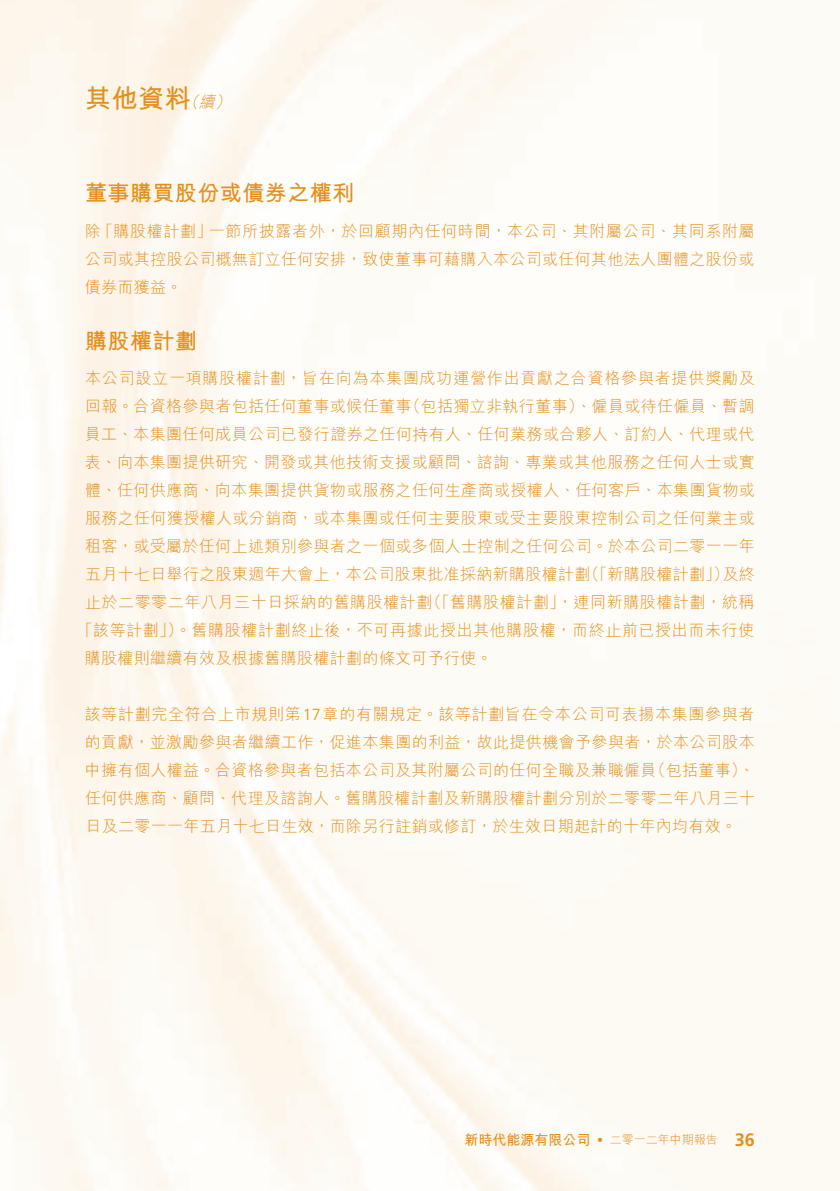
<style>
.page{position:relative;width:840px;height:1191px;background:#fff}
.page>*{position:absolute;margin:0;border:0;box-sizing:border-box;transform-origin:0 0}
.t1{font:700 26px "M Hei HK";color:#e58e19}
.t2{font:700 22px "M Hei HK";letter-spacing:.02em;color:#e58e19}
.t3{font:700 18px "Frutiger LT Std";color:#e58e19}
.t4{font:300 16px/28px "M Hei HK";letter-spacing:.025em;color:#e58e19}
.t5{font:300 16px/28px "M Hei HK";letter-spacing:.05em;color:#e58e19;text-align:right}
.t6{font:italic 300 16px "M Hei HK";color:#e58e19}
.t7{font:700 14px "M Hei HK";color:#e58e19}
.t8{font:300 12px "M Hei HK";color:#e58e19}
.t9{font:700 12px "Frutiger LT Std";color:#e58e19}
.s1{font-family:"Frutiger LT Std"}
</style>
<div class="page">
<img style="left:0;top:0;width:1px;height:1191px">
<h1 class="t1" style="left:85px;top:80px;width:107px">其他資料</h1>
<p class="t6" style="left:199px;top:94px;width:21px">續</p>
<p class="t6" style="left:183px;top:94px;width:21px">（</p>
<p class="t6" style="left:215px;top:94px;width:21px">(</p>
<h2 class="t2" style="left:85px;top:177px;width:270px">董事購買股份或債券之權利</h2>
<p class="t4" style="left:209px;top:216px;width:547px">一節所披露者外，於回顧期內任何時間，本公司、其附屬公司、其同系附屬</p>
<p class="t4" style="left:97px;top:216px;width:117px">「購股權計劃」</p>
<p class="t4" style="left:85px;top:216px;width:670px">除<br>公司或其控股公司概無訂立任何安排，致使董事可藉購入本公司或任何其他法人團體之股份或債券而獲益。</p>
<h2 class="t2" style="left:85px;top:324px;width:113px">購股權計劃</h2>
<p class="t5" style="left:85px;top:364px;width:670px">本公司設立一項購股權計劃，旨在向為本集團成功運營作出貢獻之合資格參與者提供獎勵及（包括獨立非執行董事）、僱員或待任僱員、暫調</p>
<p class="t4" style="left:85px;top:392px;width:328px">回報。合資格參與者包括任何董事或候任董事</p>
<p class="t4" style="left:85px;top:420px;width:671px">員工、本集團任何成員公司已發行證券之任何持有人、任何業務或合夥人、訂約人、代理或代</p>
<p class="t4" style="left:85px;top:448px;width:671px">表、向本集團提供研究、開發或其他技術支援或顧問、諮詢、專業或其他服務之任何人士或實</p>
<p class="t4" style="left:85px;top:476px;width:671px">體、任何供應商、向本集團提供貨物或服務之任何生產商或授權人、任何客戶、本集團貨物或</p>
<p class="t4" style="left:85px;top:504px;width:670px">服務之任何獲授權人或分銷商，或本集團或任何主要股東或受主要股東控制公司之任何業主或</p>
<p class="t4" style="left:85px;top:532px;width:670px">租客，或受屬於任何上述類別參與者之一個或多個人士控制之任何公司。於本公司二零一一年</p>
<p class="t4" style="left:722px;top:560px;width:34px">及終</p>
<p class="t4" style="left:583px;top:560px;width:147px">（「新購股權計劃」）</p>
<p class="t4" style="left:425px;top:560px;width:330px;text-indent:-340px">五月十七日舉行之股東週年大會上，本公司股東批准採納新購股權計劃<br>（「舊購股權計劃，」連同新購股權計劃，統稱</p>
<p class="t4" style="left:85px;top:588px;width:349px">止於二零零二年八月三十日採納的舊購股權計劃</p>
<p class="t4" style="left:77px;top:616px;width:678px">「該等計劃」）。舊購股權計劃終止後，不可再據此授出其他購股權，而終止前已授出而未行使</p>
<p class="t4" style="left:85px;top:644px;width:409px">購股權則繼續有效及根據舊購股權計劃的條文可予行使。</p>
<p class="t4" style="left:85px;top:700px;width:671px;text-align:right">該等計劃完全符合上市規則第<span class="s1">17</span>章的有關規定。該等計劃旨在令本公司可表揚本集團參與者的貢獻，並激勵參與者繼續工作，促進本集團的利益，故此提供機會予參與者，於本公司股本（包括董事、(</p>
<p class="t4" style="left:85px;top:756px;width:671px">中擁有個人權益。合資格參與者包括本公司及其附屬公司的任何全職及兼職僱員<br>任何供應商、顧問、代理及諮詢人。舊購股權計劃及新購股權計劃分別於二零零二年八月三十日及二零一一年五月十七日生效，而除另行註銷或修訂，於生效日期起計的十年內均有效。</p>
<p class="t7" style="left:464px;top:1129px;width:127px">新時代能源有限公司</p>
<p class="t9" style="left:596px;top:1133px;width:7px">•</p>
<p class="t8" style="left:609px;top:1133px;width:109px">二零一二年中期報告</p>
<p class="t3" style="left:734px;top:1128px;width:22px">36</p>
</div>
